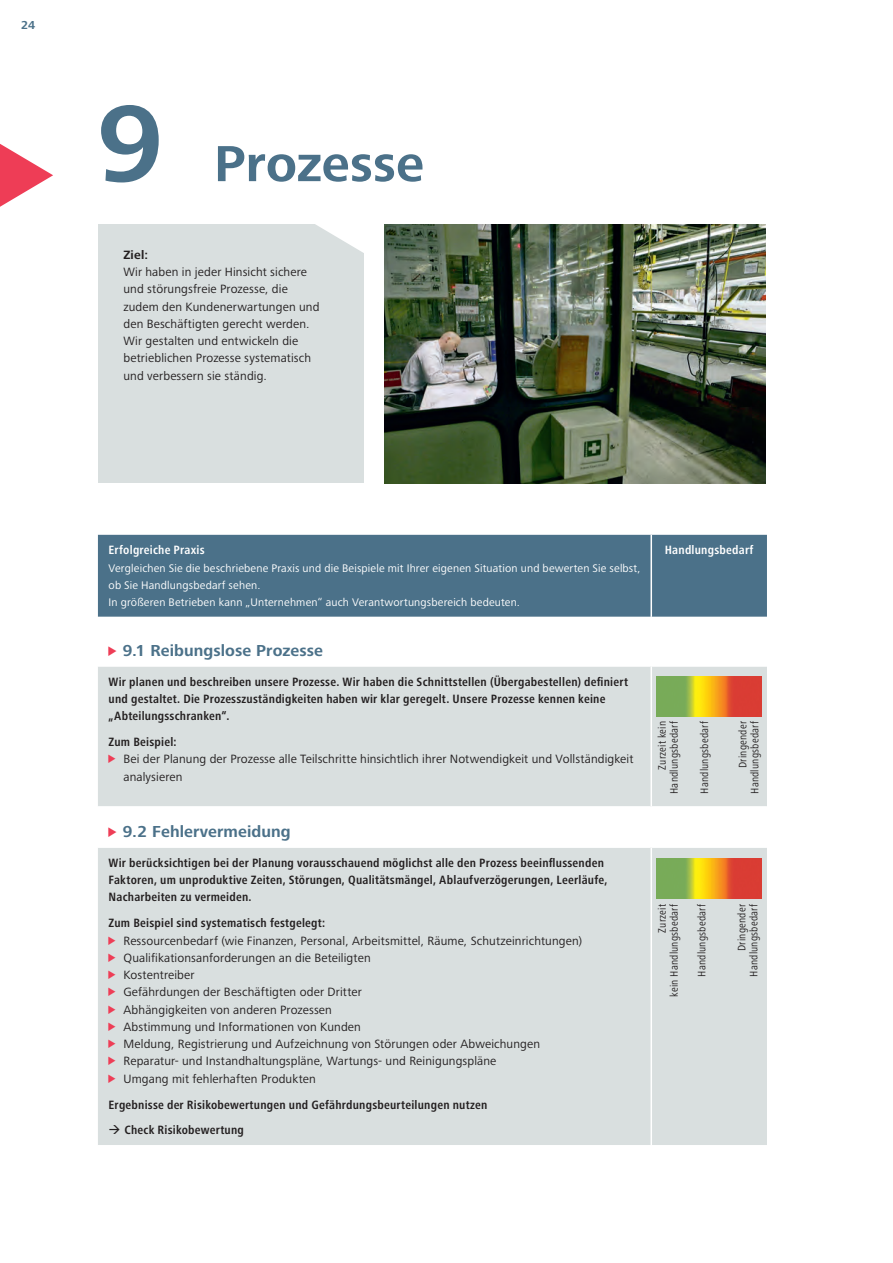
<style>
.page{position:relative;width:893px;height:1263px;background:#fff}
.page>*{position:absolute;margin:0;border:0;box-sizing:border-box;transform-origin:0 0}
.t1{font:700 112.5px "Frutiger Next Pro";color:#4b7189}
.Kapitel_Head___35_pt{font:700 52.5px "Frutiger Next Pro";letter-spacing:-.005em;color:#4b7189}
.Head_Text___11_pt{font:700 16.5px "Frutiger Next Pro";letter-spacing:.005em;color:#4b7189}
.Zielbox_Copy{font:12.45px/17.2px "Frutiger Next Pro";letter-spacing:.01em;color:#231f20}
.Bold_Condensed_Flatt{font:700 condensed 12.45px/17.2px "Frutiger Next Pro";letter-spacing:.02em;color:#231f20}
.Copy_1{font:700 condensed 12.45px "Frutiger Next Pro";letter-spacing:.02em;color:#231f20}
.Copy__Bold_Condensed{font:700 condensed 12.45px "Frutiger Next Pro";letter-spacing:.02em;color:#231f20}
.Copy__Bold_Condensed-2{font:700 condensed 12.45px "Frutiger Next Pro";letter-spacing:.02em;color:#fff}
.Zielbox_Copy-2{font:700 12.45px "Frutiger Next Pro";color:#231f20}
.t2{font:700 12px "Frutiger Next Pro";color:#4b7189}
.Copy_1-2{font:11.4px/17.2px "Frutiger Next Pro";letter-spacing:.015em;color:#fff}
.t3{font:condensed 11.25px/12px "Frutiger Next Pro";letter-spacing:.02em;color:#231f20;text-align:right}
.s1{font-family:"INQA Triangel";font-weight:400;font-size:12px;color:#ee3d56}
.s2{font-family:"INQA Triangel";font-size:10.5px;color:#ee3d56}
</style>
<div class="page">
<svg style="left:0;top:144px;width:53px;height:63px"></svg>
<img style="left:385px;top:224px;width:380px;height:259px">
<div style="left:98px;top:224px;width:266px;height:259px;background:#d9dfdf"></div>
<div style="left:98px;top:535px;width:669px;height:82px;background:#4b7189"></div>
<svg style="left:98px;top:667px;width:669px;height:478px;background:#dce1e1"></svg>
<hr style="left:98px;top:806px;width:552px;height:1px;background:#fff">
<hr style="left:652px;top:806px;width:115px;height:1px;background:#fff">
<hr style="left:98px;top:847px;width:552px;height:1px;background:#fff">
<hr style="left:652px;top:847px;width:115px;height:1px;background:#fff">
<hr style="left:650px;top:535px;width:2px;height:82px;background:#fff">
<hr style="left:650px;top:666px;width:2px;height:141px;background:#fff">
<hr style="left:650px;top:807px;width:2px;height:40px;background:#fff">
<hr style="left:650px;top:847px;width:2px;height:298px;background:#fff">
<img style="left:656px;top:677px;width:106px;height:40px">
<img style="left:656px;top:858px;width:106px;height:40px">
<svg style="left:315px;top:224px;width:49px;height:29px"></svg>
<svg style="left:121px;top:1134px;width:12px;height:1px"></svg>
<p class="t2" style="left:21px;top:18px;width:16px">24</p>
<p class="t1" style="left:97px;top:79px;width:68px">9</p>
<p class="Kapitel_Head___35_pt" style="left:214px;top:134px;width:212px">Prozesse</p>
<p class="Zielbox_Copy-2" style="left:123px;top:247px;width:26px">Ziel:</p>
<p class="Zielbox_Copy" style="left:123px;top:263px;width:198px">Wir haben in jeder Hinsicht sichere und störungsfreie Prozesse, die zudem den Kundenerwartungen und den Beschäftigten gerecht werden.<br>Wir gestalten und entwickeln die betrieblichen Prozesse systematisch und verbessern sie ständig.</p>
<p class="Copy__Bold_Condensed-2" style="left:109px;top:543px;width:98px">Erfolgreiche Praxis</p>
<p class="Copy_1-2" style="left:109px;top:559px;width:534px">Vergleichen Sie die beschriebene Praxis und die Beispiele mit Ihrer eigenen Situation und bewerten Sie selbst, ob Sie Handlungsbedarf sehen.</p>
<p class="Copy_1-2" style="left:109px;top:594px;width:413px">In größeren Betrieben kann „Unternehmen“ auch Verantwortungsbereich bedeuten.</p>
<p class="Head_Text___11_pt" style="left:109px;top:641px;width:216px"><span class="s1">&gt;</span> 9.1 Reibungslose Prozesse</p>
<p class="Bold_Condensed_Flatt" style="left:109px;top:673px;width:521px">Wir planen und beschreiben unsere Prozesse. Wir haben die Schnittstellen (Übergabestellen) definiert und gestaltet. Die Prozesszuständigkeiten haben wir klar geregelt. Unsere Prozesse kennen keine „Abteilungsschranken“.</p>
<p class="Copy__Bold_Condensed" style="left:109px;top:735px;width:70px">Zum Beispiel:</p>
<p class="Zielbox_Copy" style="left:123px;top:751px;width:512px;text-indent:-15px"><span class="s2">&gt;</span> Bei der Planung der Prozesse alle Teilschritte hinsichtlich ihrer Notwendigkeit und Vollständigkeit analysieren</p>
<p class="Head_Text___11_pt" style="left:109px;top:822px;width:184px"><span class="s1">&gt;</span> 9.2 Fehlervermeidung</p>
<p class="Bold_Condensed_Flatt" style="left:109px;top:854px;width:500px">Wir berücksichtigen bei der Planung vorausschauend möglichst alle den Prozess beeinflussenden<br>Faktoren, um unproduktive Zeiten, Störungen, Qualitätsmängel, Ablaufverzögerungen, Leerläufe,<br>Nacharbeiten zu vermeiden.</p>
<p class="Copy__Bold_Condensed" style="left:109px;top:916px;width:218px">Zum Beispiel sind systematisch festgelegt:</p>
<p class="Zielbox_Copy" style="left:109px;top:932px;width:475px"><span class="s2">&gt;</span> Ressourcenbedarf (wie Finanzen, Personal, Arbeitsmittel, Räume, Schutzeinrichtungen)</p>
<p class="Zielbox_Copy" style="left:109px;top:949px;width:264px"><span class="s2">&gt;</span> Qualifikationsanforderungen an die Beteiligten</p>
<p class="Zielbox_Copy" style="left:109px;top:966px;width:88px"><span class="s2">&gt;</span> Kostentreiber</p>
<p class="Zielbox_Copy" style="left:109px;top:983px;width:255px"><span class="s2">&gt;</span> Gefährdungen der Beschäftigten oder Dritter</p>
<p class="Zielbox_Copy" style="left:109px;top:1001px;width:225px"><span class="s2">&gt;</span> Abhängigkeiten von anderen Prozessen</p>
<p class="Zielbox_Copy" style="left:109px;top:1018px;width:254px"><span class="s2">&gt;</span> Abstimmung und Informationen von Kunden</p>
<p class="Zielbox_Copy" style="left:109px;top:1035px;width:433px"><span class="s2">&gt;</span> Meldung, Registrierung und Aufzeichnung von Störungen oder Abweichungen</p>
<p class="Zielbox_Copy" style="left:109px;top:1052px;width:389px"><span class="s2">&gt;</span> Reparatur- und Instandhaltungspläne, Wartungs- und Reinigungspläne</p>
<p class="Zielbox_Copy" style="left:109px;top:1070px;width:209px"><span class="s2">&gt;</span> Umgang mit fehlerhaften Produkten</p>
<p class="Copy_1" style="left:109px;top:1097px;width:380px">Ergebnisse der Risikobewertungen und Gefährdungsbeurteilungen nutzen</p>
<p class="Copy_1" style="left:109px;top:1123px;width:137px">→ Check Risikobewertung</p>
<p class="Copy__Bold_Condensed-2" style="left:665px;top:543px;width:90px">Handlungsbedarf</p>
<p class="t3" style="left:656px;top:794px;width:74px;rotate:-90deg">Zurzeit kein<br>Handlungsbedarf</p>
<p class="t3" style="left:698px;top:794px;width:74px;rotate:-90deg">Handlungsbedarf</p>
<p class="t3" style="left:737px;top:794px;width:74px;rotate:-90deg">Dringender<br>Handlungsbedarf</p>
<p class="t3" style="left:656px;top:997px;width:94px;rotate:-90deg">Zurzeit<br>kein Handlungsbedarf</p>
<p class="t3" style="left:696px;top:977px;width:74px;rotate:-90deg">Handlungsbedarf</p>
<p class="t3" style="left:736px;top:977px;width:74px;rotate:-90deg">Dringender<br>Handlungsbedarf</p>
</div>
